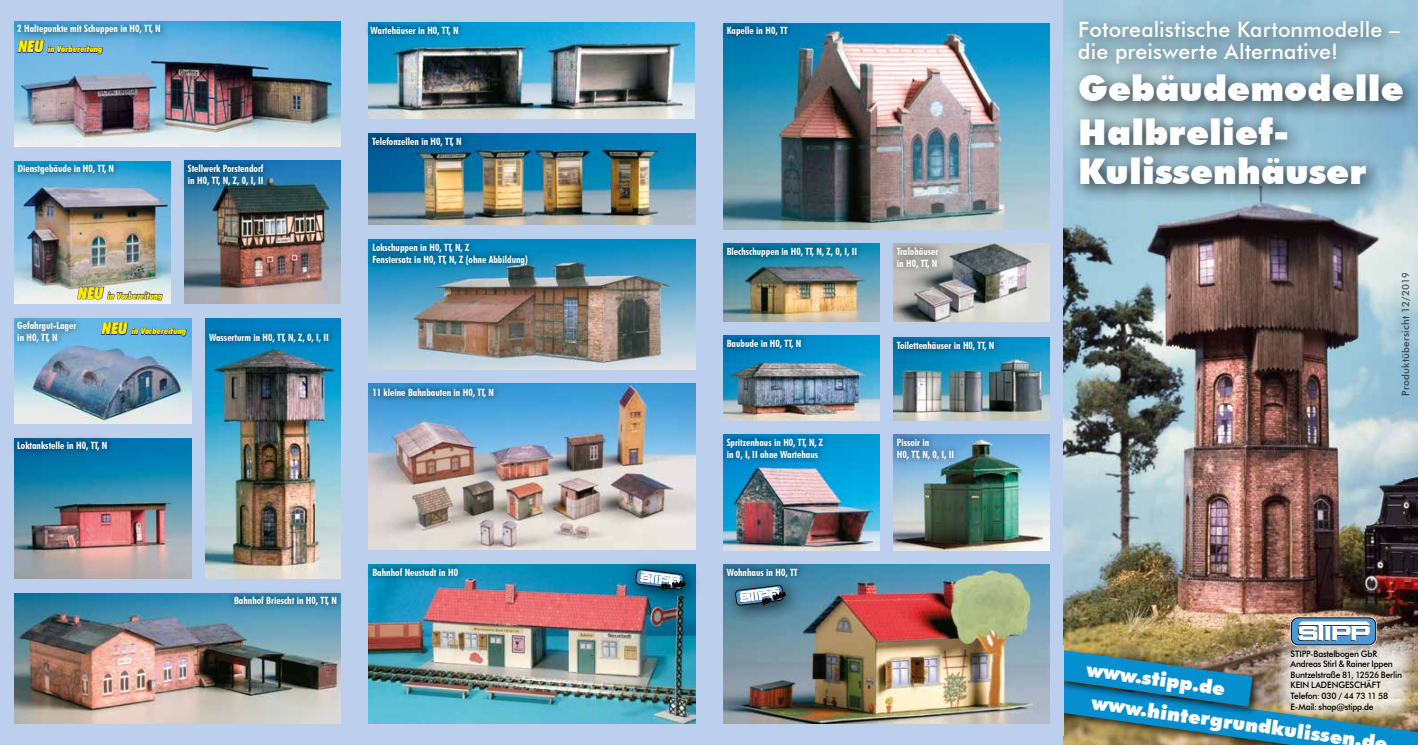
<style>
.page{position:relative;width:1418px;height:745px;background:#fff}
.page>*{position:absolute;margin:0;border:0;box-sizing:border-box;transform-origin:0 0}
.t1{font:900 35.38px/44px "Futura BT";letter-spacing:.005em;color:#fff}
.t2{font:500 21.25px/21.2px "Futura BT";letter-spacing:.005em;color:#fff}
.t3{font:900 19.5px "Futura BT";color:#fff}
.t4{font:700 condensed 10px/12px "Futura BT";color:#fff}
.t5{font:500 10px "Futura BT";letter-spacing:.02em;color:#000}
.t6{font:500 8.88px/10.6px "Futura BT";letter-spacing:-.025em;color:#000;scale:.96 1}
.t7{font:italic 900 condensed 8.75px "Futura BT";color:#ffed00}
.s1{font-size:16.25px}
</style>
<div class="page">
<div style="left:0;top:0;width:1063px;height:744px;background:#bcd0ed"></div>
<img style="left:1063px;top:0;width:354px;height:649px">
<svg style="left:1278px;top:639px;width:133px;height:10px"></svg>
<img style="left:369px;top:383px;width:326px;height:165px">
<div style="left:366px;top:381px;width:135px;height:23px;background:#000;opacity:.75"></div>
<img style="left:723px;top:434px;width:156px;height:116px">
<img style="left:723px;top:23px;width:326px;height:206px">
<img style="left:723px;top:564px;width:326px;height:159px">
<img style="left:206px;top:318px;width:134px;height:259px">
<img style="left:723px;top:243px;width:156px;height:78px">
<img style="left:184px;top:161px;width:156px;height:142px">
<img style="left:369px;top:564px;width:326px;height:159px">
<div style="left:202px;top:326px;width:134px;height:23px;background:#000;opacity:.75"></div>
<div style="left:720px;top:239px;width:144px;height:24px;background:#000;opacity:.75"></div>
<div style="left:181px;top:157px;width:90px;height:35px;background:#000;opacity:.75"></div>
<div style="left:719px;top:430px;width:110px;height:35px;background:#000;opacity:.75"></div>
<div style="left:365px;top:560px;width:100px;height:23px;background:#000;opacity:.75"></div>
<div style="left:720px;top:19px;width:74px;height:24px;background:#000;opacity:.75"></div>
<div style="left:719px;top:560px;width:85px;height:23px;background:#000;opacity:.75"></div>
<img style="left:369px;top:239px;width:326px;height:130px">
<div style="left:365px;top:235px;width:170px;height:37px;background:#000;opacity:.75"></div>
<div style="left:723px;top:573px;width:80px;height:50px;background:#000;opacity:.75"></div>
<svg style="left:734px;top:584px;width:51px;height:21px"></svg>
<div style="left:624px;top:557px;width:79px;height:50px;background:#000;opacity:.75"></div>
<svg style="left:635px;top:568px;width:50px;height:21px"></svg>
<img style="left:893px;top:434px;width:156px;height:116px">
<div style="left:890px;top:431px;width:71px;height:34px;background:#000;opacity:.75"></div>
<img style="left:893px;top:337px;width:156px;height:83px">
<div style="left:890px;top:333px;width:111px;height:23px;background:#000;opacity:.75"></div>
<div style="left:1290px;top:616px;width:86px;height:29px;border:1px solid #fff;border-radius:7px"></div>
<div style="left:1291px;top:617px;width:84px;height:27px;background:#4f97d2;border-radius:6px"></div>
<div style="left:1290px;top:617px;width:85px;height:27px;border:1px solid #000;border-radius:6px"></div>
<svg style="left:1297px;top:621px;width:72px;height:19px"></svg>
<div style="left:1067px;top:10px;width:350px;height:194px;background:#000;opacity:.75"></div>
<img style="left:723px;top:335px;width:156px;height:85px">
<img style="left:15px;top:438px;width:176px;height:139px">
<img style="left:369px;top:133px;width:326px;height:91px">
<img style="left:893px;top:243px;width:156px;height:78px">
<img style="left:369px;top:22px;width:325px;height:97px">
<div style="left:11px;top:434px;width:103px;height:23px;background:#000;opacity:.75"></div>
<div style="left:720px;top:331px;width:88px;height:23px;background:#000;opacity:.75"></div>
<div style="left:890px;top:239px;width:55px;height:35px;background:#000;opacity:.75"></div>
<div style="left:363px;top:18px;width:102px;height:23px;background:#000;opacity:.75"></div>
<div style="left:365px;top:130px;width:104px;height:23px;background:#000;opacity:.75"></div>
<div style="left:1055px;top:646px;width:208px;height:70px;background:#000;opacity:.75"></div>
<img style="left:1063px;top:649px;width:354px;height:95px">
<div style="left:1053px;top:645px;width:10px;height:90px;background:#bcd0ed"></div>
<img style="left:14px;top:318px;width:177px;height:105px">
<img style="left:15px;top:22px;width:325px;height:125px">
<img style="left:14px;top:161px;width:156px;height:142px">
<img style="left:15px;top:593px;width:326px;height:130px">
<div style="left:227px;top:588px;width:117px;height:23px;background:#000;opacity:.75"></div>
<div style="left:11px;top:17px;width:157px;height:24px;background:#000;opacity:.75"></div>
<div style="left:11px;top:157px;width:110px;height:25px;background:#000;opacity:.75"></div>
<div style="left:11px;top:314px;width:72px;height:35px;background:#000;opacity:.75"></div>
<svg style="left:17px;top:40px;width:86px;height:19px;background:#5c93c9"></svg>
<svg style="left:77px;top:286px;width:86px;height:18px;background:#b5bbcd"></svg>
<svg style="left:101px;top:322px;width:86px;height:19px;background:#5194cd"></svg>
<p class="t4" style="left:17px;top:23px;width:145px">2 Haltepunkte mit Schuppen in H0, TT, N</p>
<p class="t7" style="left:18px;top:44px;width:86px"><span class="s1">NEU</span> in Vorbereitung</p>
<p class="t4" style="left:18px;top:163px;width:98px">Dienstgebäude in H0, TT, N</p>
<p class="t4" style="left:188px;top:162px;width:77px">Stellwerk Porstendorf in H0, TT, N, Z, 0, I, II</p>
<p class="t7" style="left:78px;top:290px;width:86px"><span class="s1">NEU</span> in Vorbereitung</p>
<p class="t7" style="left:102px;top:326px;width:86px"><span class="s1">NEU</span> in Vorbereitung</p>
<p class="t4" style="left:17px;top:319px;width:60px">Gefahrgut-Lager in H0, TT, N</p>
<p class="t4" style="left:209px;top:331px;width:121px">Wasserturm in H0, TT, N, Z, 0, I, II</p>
<p class="t4" style="left:17px;top:439px;width:92px">Loktankstelle in H0, TT, N</p>
<p class="t4" style="left:370px;top:24px;width:89px">Wartehäuser in H0, TT, N</p>
<p class="t4" style="left:372px;top:135px;width:91px">Telefonzellen in H0, TT, N</p>
<p class="t4" style="left:372px;top:241px;width:157px">Lokschuppen in H0, TT, N, Z<br>Fenstersatz in H0, TT, N, Z (ohne Abbildung)</p>
<p class="t4" style="left:372px;top:386px;width:123px">11 kleine Bahnbauten in H0, TT, N</p>
<p class="t4" style="left:234px;top:594px;width:105px">Bahnhof Briescht in H0, TT, N</p>
<p class="t4" style="left:372px;top:565px;width:87px">Bahnhof Neustadt in H0</p>
<p class="t4" style="left:726px;top:25px;width:63px">Kapelle in H0, TT</p>
<h2 class="t2" style="left:1078px;top:19px;width:323px">Fotorealistische Kartonmodelle – die preiswerte Alternative!</h2>
<h1 class="t1" style="left:1078px;top:66px;width:327px">Gebäudemodelle<br>Halbrelief-</h1>
<h1 class="t1" style="left:1078px;top:149px;width:290px">Kulissenhäuser</h1>
<p class="t4" style="left:726px;top:245px;width:132px">Blechschuppen in H0, TT, N, Z, 0, I, II</p>
<p class="t4" style="left:896px;top:245px;width:43px">Trafohäuser in H0, TT, N</p>
<p class="t4" style="left:726px;top:337px;width:76px">Baubude in H0, TT, N</p>
<p class="t4" style="left:896px;top:339px;width:99px">Toilettenhäuser in H0, TT, N</p>
<p class="t5" style="left:1399px;top:395px;width:125px;rotate:-90deg">Produktübersicht 12/2019</p>
<p class="t4" style="left:726px;top:436px;width:98px">Spritzenhaus in H0, TT, N, Z in 0, I, II ohne Wartehaus</p>
<p class="t4" style="left:896px;top:436px;width:59px">Pissoir in<br>H0, TT, N, 0, I, II</p>
<p class="t4" style="left:726px;top:565px;width:73px">Wohnhaus in H0, TT</p>
<p class="t6" style="left:1290px;top:647px;width:118px">STIPP-Bastelbogen GbR<br>Andreas Stirl &amp; Rainer Ippen<br>Buntzelstraße 81, 12526 Berlin<br>KEIN LADENGESCHÄFT<br>Telefon: 030 / 44 73 11 58<br>E-Mail: shop@stipp.de</p>
<h3 class="t3" style="left:1088px;top:657px;width:141px;rotate:8deg">www.stipp.de</h3>
<h3 class="t3" style="left:1093px;top:690px;width:300px;rotate:8deg">www.hintergrundkulissen.de</h3>
</div>
